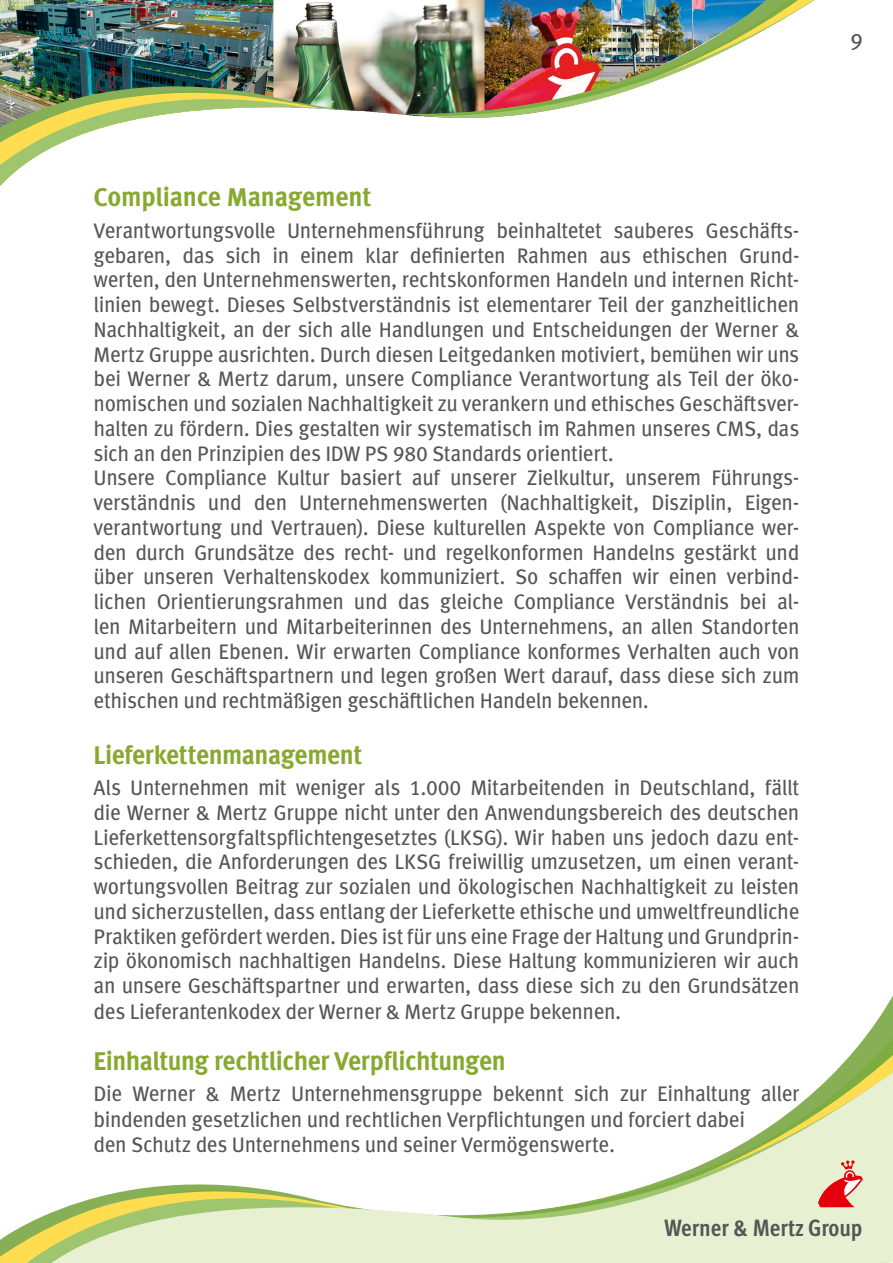
<style>
.page{position:relative;width:893px;height:1263px;background:#fff}
.page>*{position:absolute;margin:0;border:0;box-sizing:border-box;transform-origin:0 0}
.t1{font:700 25.5px "Migros New Meta OT";letter-spacing:-.015em;color:#87a92f}
.t2{font:700 condensed 23.55px "Meta Migros OT";color:#565655}
.t3{font:22.5px "Migros New Meta OT";color:#565655}
.t4{font:21px/24.8px "Migros New Meta OT";letter-spacing:-.02em;color:#565655}
</style>
<div class="page">
<svg style="left:0;top:996px;width:893px;height:267px"></svg>
<img style="left:0;top:0;width:814px;height:186px">
<svg style="left:818px;top:1160px;width:45px;height:47px"></svg>
<p class="t3" style="left:850px;top:28px;width:14px">9</p>
<p class="t1" style="left:94px;top:182px;width:279px">Compliance Management</p>
<p class="t4" style="left:94px;top:219px;width:707px">Verantwortungsvolle Unternehmensführung beinhaltetet sauberes Geschäfts&shy;gebaren, das sich in einem klar definierten Rahmen aus ethischen Grund&shy;werten, den Unternehmenswerten, rechtskonformen Handeln und internen Richt&shy;linien bewegt. Dieses Selbstverständnis ist elementarer Teil der ganzheitlichen Nachhaltigkeit, an der sich alle Handlungen und Entscheidungen der Werner &amp; Mertz Gruppe ausrichten. Durch diesen Leitgedanken motiviert, bemühen wir uns bei Werner &amp; Mertz darum, unsere Compliance Verantwortung als Teil der öko&shy;nomischen und sozialen Nachhaltigkeit zu verankern und ethisches Geschäftsver&shy;halten zu fördern. Dies gestalten wir systematisch im Rahmen unseres CMS, das sich an den Prinzipien des IDW PS 980 Standards orientiert.<br>Unsere Compliance Kultur basiert auf unserer Zielkultur, unserem Führungs&shy;verständnis und den Unternehmenswerten (Nachhaltigkeit, Disziplin, Eigen&shy;verantwortung und Vertrauen). Diese kulturellen Aspekte von Compliance wer&shy;den durch Grundsätze des recht- und regelkonformen Handelns gestärkt und über unseren Verhaltenskodex kommuniziert. So schaffen wir einen verbind&shy;lichen Orientierungsrahmen und das gleiche Compliance Verständnis bei al&shy;len Mitarbeitern und Mitarbeiterinnen des Unternehmens, an allen Standorten und auf allen Ebenen. Wir erwarten Compliance konformes Verhalten auch von unseren Geschäftspartnern und legen großen Wert darauf, dass diese sich zum ethischen und rechtmäßigen geschäftlichen Handeln bekennen.</p>
<p class="t1" style="left:94px;top:740px;width:270px">Lieferkettenmanagement</p>
<p class="t4" style="left:94px;top:776px;width:707px;text-align:justify">Als Unternehmen mit weniger als 1.000 Mitarbeitenden in Deutschland, fällt die Werner &amp; Mertz Gruppe nicht unter den Anwendungsbereich des deutschen Lieferkettensorgfaltspflichtengesetztes (LKSG). Wir haben uns jedoch dazu ent&shy;schieden, die Anforderungen des LKSG freiwillig umzusetzen, um einen verant&shy;wortungsvollen Beitrag zur sozialen und ökologischen Nachhaltigkeit zu leisten und sicherzustellen, dass entlang der Lieferkette ethische und umweltfreundliche Praktiken gefördert werden. Dies ist für uns eine Frage der Haltung und Grundprin&shy;zip ökonomisch nachhaltigen Handelns. Diese Haltung kommunizieren wir auch an unsere Geschäftspartner und erwarten, dass diese sich zu den Grundsätzen des Lieferantenkodex der Werner &amp; Mertz Gruppe bekennen.</p>
<p class="t1" style="left:94px;top:1046px;width:414px">Einhaltung rechtlicher Verpflichtungen</p>
<p class="t4" style="left:94px;top:1082px;width:707px;line-height:25.5px">Die Werner &amp; Mertz Unternehmensgruppe bekennt sich zur Einhaltung aller bindenden gesetzlichen und rechtlichen Verpflichtungen und forciert dabei<br>den Schutz des Unternehmens und seiner Vermögenswerte.</p>
<p class="t2" style="left:664px;top:1213px;width:200px">Werner &amp; Mertz Group</p>
</div>
